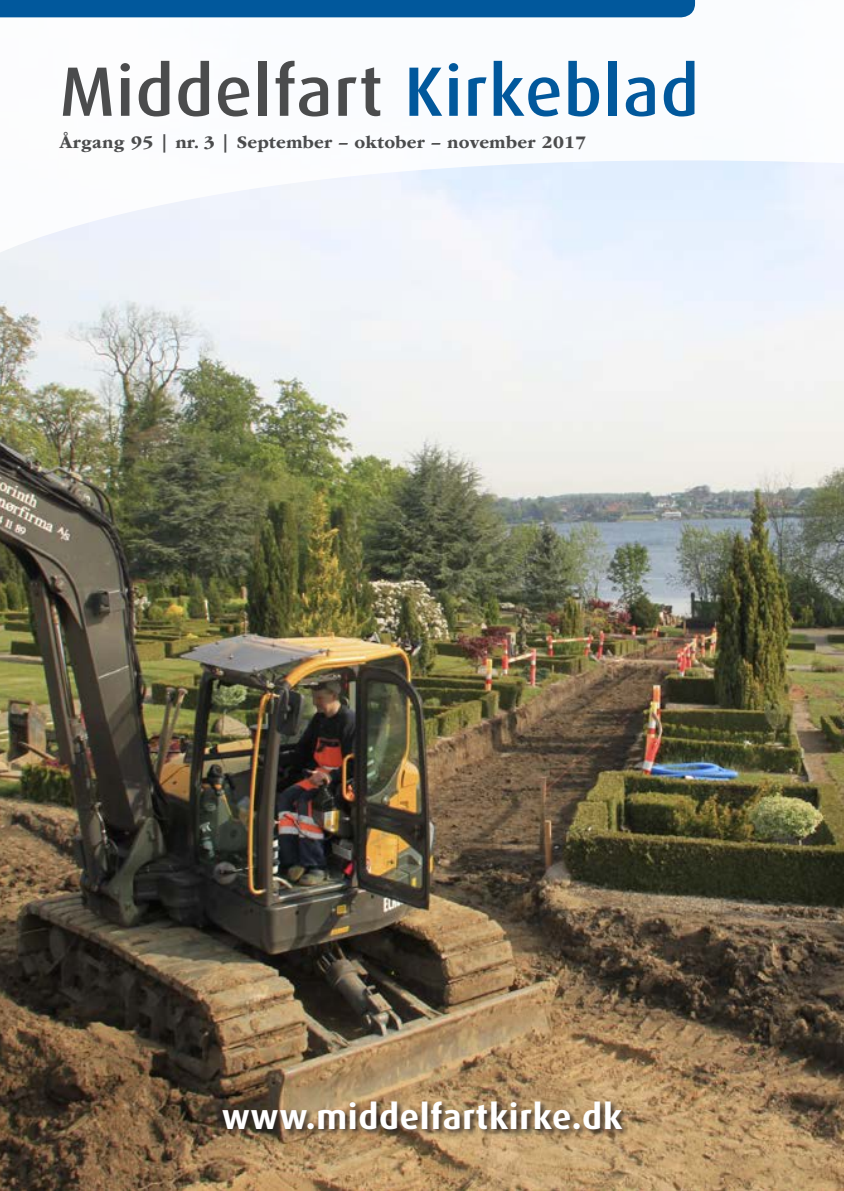
<style>
.page{position:relative;width:844px;height:1191px;background:#fff}
.page>*{position:absolute;margin:0;border:0;box-sizing:border-box;transform-origin:0 0}
.t1{font:500 70px "Dax OT";letter-spacing:.015em;color:#4b4c4d}
.t2{font:700 35px "Dax OT";letter-spacing:.02em;color:#fff}
.t3{font:700 18.38px "ITC Garamond Std";letter-spacing:.015em;color:#4b4c4d}
.s1{color:#01589c}
</style>
<div class="page">
<img style="left:0;top:260px;width:843px;height:931px">
<svg style="left:0;top:0;width:843px;height:260px"></svg>
<div style="left:0;top:0;width:694px;height:17px;background:#01589c"></div>
<div style="left:220px;top:1099px;width:410px;height:38px;background:#231f20;opacity:.85"></div>
<h1 class="t1" style="left:60px;top:25px;width:640px">Middelfart <span class="s1">Kirkeblad</span></h1>
<p class="t3" style="left:60px;top:132px;width:528px">Årgang 95 | nr. 3 | September – oktober – november 2017</p>
<h2 class="t2" style="left:222px;top:1083px;width:402px">www.middelfartkirke.dk</h2>
</div>
